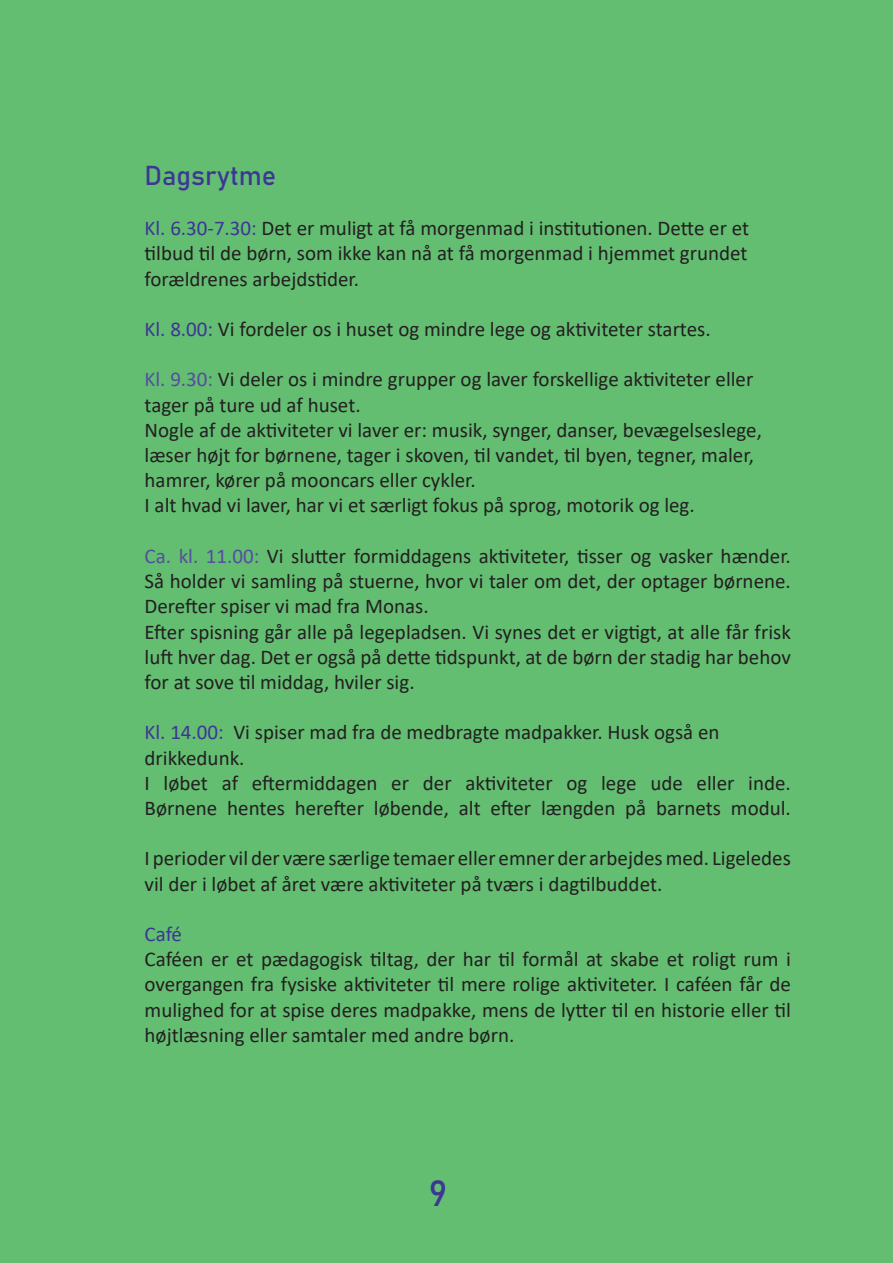
<style>
.page{position:relative;width:893px;height:1263px;background:#63be72}
.page>*{position:absolute;margin:0;border:0;box-sizing:border-box;transform-origin:0 0}
.t1{font:36px "Bahnschrift";color:#3d3695}
.t2{font:27px "Bahnschrift";color:#3d3695}
.t3{font:21px/25.2px "Calibri";color:#231f20}
.t4{font:21px "Calibri";color:#3d3695}
.s1{color:#3d3695}
.s2{color:#554da0}
</style>
<div class="page">
<p class="t2" style="left:145px;top:155px;width:133px">Dagsrytme</p>
<p class="t3" style="left:145px;top:215px;width:606px;text-align:justify"><span class="s1">Kl. 6.30-7.30:</span> Det er muligt at få morgenmad i institutionen. Dette er et tilbud til de børn, som ikke kan nå at få morgenmad i hjemmet grundet forældrenes arbejdstider.</p>
<p class="t3" style="left:145px;top:316px;width:568px"><span class="s1">Kl. 8.00:</span> Vi fordeler os i huset og mindre lege og aktiviteter startes.</p>
<p class="t3" style="left:145px;top:366px;width:610px"><span class="s2">Kl. 9.30:</span> Vi deler os i mindre grupper og laver forskellige aktiviteter eller tager på ture ud af huset.</p>
<p class="t3" style="left:145px;top:417px;width:619px">Nogle af de aktiviteter vi laver er: musik, synger, danser, bevægelseslege, læser højt for børnene, tager i skoven, til vandet, til byen, tegner, maler, hamrer, kører på mooncars eller cykler.</p>
<p class="t3" style="left:145px;top:492px;width:552px">I alt hvad vi laver, har vi et særligt fokus på sprog, motorik og leg.</p>
<p class="t3" style="left:145px;top:543px;width:648px;text-align:justify"><span class="s2">Ca. kl. 11.00:</span> Vi slutter formiddagens aktiviteter, tisser og vasker hænder.<br>Så holder vi samling på stuerne, hvor vi taler om det, der optager børnene.<br>Derefter spiser vi mad fra Monas.</p>
<p class="t3" style="left:145px;top:618px;width:648px;text-align:justify">Efter spisning går alle på legepladsen. Vi synes det er vigtigt, at alle får frisk luft hver dag. Det er også på dette tidspunkt, at de børn der stadig har behov for at sove til middag, hviler sig.</p>
<p class="t3" style="left:145px;top:719px;width:576px"><span class="s1">Kl. 14.00:</span> Vi spiser mad fra de medbragte madpakker. Husk også en drikkedunk.</p>
<p class="t3" style="left:145px;top:770px;width:648px">I løbet af eftermiddagen er der aktiviteter og lege ude eller inde.<br>Børnene hentes herefter løbende, alt efter længden på barnets modul.</p>
<p class="t3" style="left:145px;top:845px;width:648px">I perioder vil der være særlige temaer eller emner der arbejdes med. Ligeledes vil der i løbet af året være aktiviteter på tværs i dagtilbuddet.</p>
<p class="t4" style="left:145px;top:919px;width:39px">Café</p>
<p class="t3" style="left:145px;top:946px;width:648px;text-align:justify">Caféen er et pædagogisk tiltag, der har til formål at skabe et roligt rum i overgangen fra fysiske aktiviteter til mere rolige aktiviteter. I caféen får de mulighed for at spise deres madpakke, mens de lytter til en historie eller til højtlæsning eller samtaler med andre børn.</p>
<p class="t1" style="left:429px;top:1166px;width:20px">9</p>
</div>
